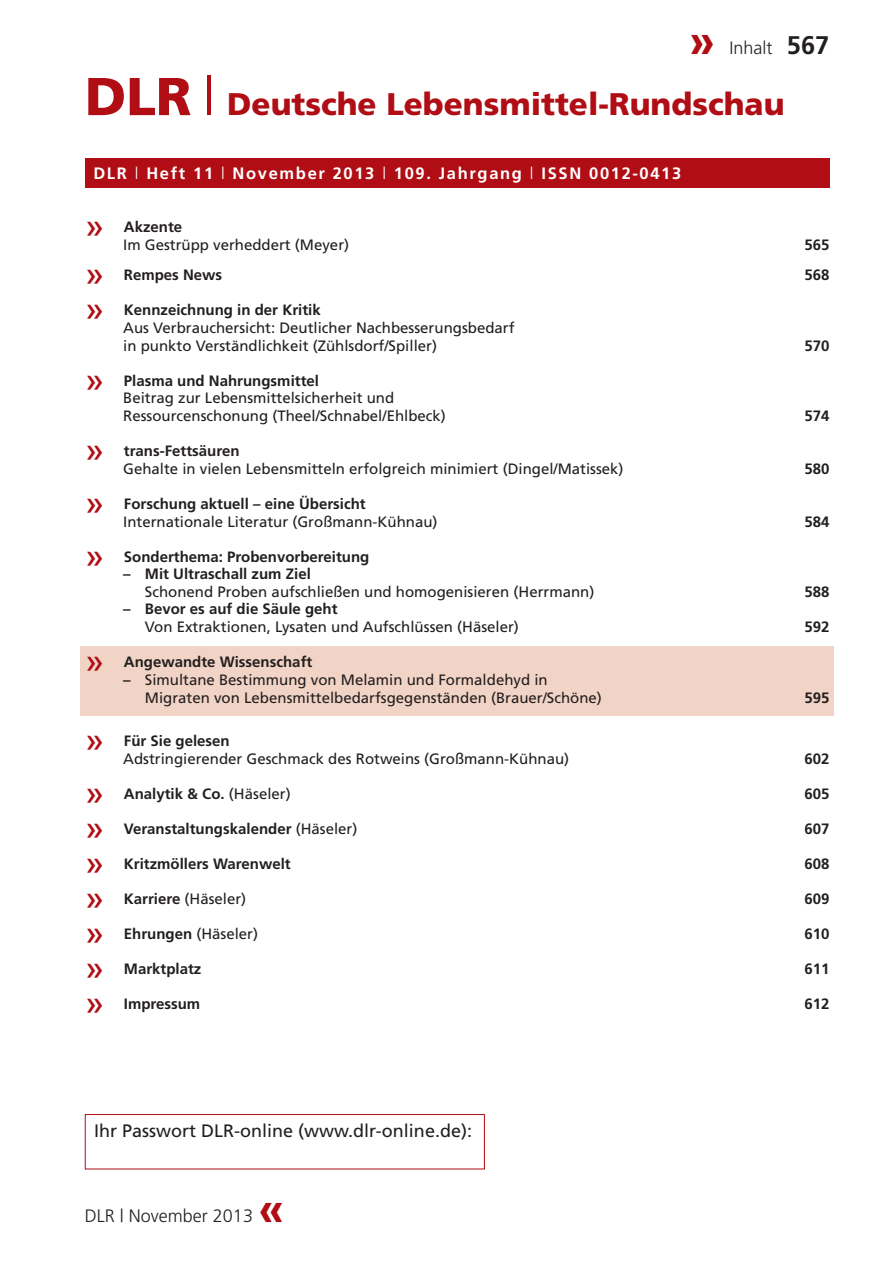
<style>
.page{position:relative;width:893px;height:1263px;background:#fff}
.page>*{position:absolute;margin:0;border:0;box-sizing:border-box;transform-origin:0 0}
.t1{font:700 46.5px "Frutiger";color:#b00d15}
.t2{font:34.5px "Frutiger";color:#b00d15}
.t3{font:900 31.2px "Frutiger";color:#b00d15}
.t4{font:18px "Frutiger";color:#231f20}
.t5{font:300 18px "Frutiger";color:#231f20}
.t6{font:700 16.5px "Frutiger";letter-spacing:.1em;color:#fff}
.t7{font:15px/18px "Frutiger";color:#231f20}
.t8{font:700 15px "Frutiger";color:#231f20}
.s1{font-weight:700;font-size:46.5px;color:#b00d15}
.s2{font-weight:700;font-size:25.5px}
.s3{font-size:53.25px}
.s4{font-weight:300;font-size:53.25px}
.s5{font-weight:300}
.s6{font-weight:700}
.s7{font-weight:400}
</style>
<div class="page">
<div style="left:85px;top:158px;width:744px;height:30px;background:#b00d15"></div>
<div style="left:85px;top:1114px;width:400px;height:55px;border:1px solid #b00d15"></div>
<div style="left:81px;top:646px;width:752px;height:69px;background:#f2d4c6"></div>
<p class="t5" style="left:689px;top:40px;width:141px"><span class="s1">»</span> Inhalt <span class="s2">567</span></p>
<p class="t3" style="left:85px;top:92px;width:701px"><span class="s3">DLR</span> <span class="s4">l</span> Deutsche Lebensmittel-Rundschau</p>
<p class="t6" style="left:93px;top:167px;width:589px">DLR <span class="s5">l</span> Heft 11 <span class="s5">l</span> November 2013 <span class="s5">l</span> 109. Jahrgang <span class="s5">l</span> ISSN 0012-0413</p>
<p class="t6" style="left:193px;top:167px;width:456px">2 <span class="s5">l</span> Februar 2010 <span class="s5">l</span> 106. Jahrgan <span class="s5">l</span> ISSN 0012-0413</p>
<p class="t2" style="left:85px;top:212px;width:21px">»</p>
<p class="t7" style="left:123px;top:219px;width:227px"><span class="s6">Akzente<br></span>Im Gestrüpp verheddert (Meyer)</p>
<p class="t8" style="left:804px;top:238px;width:27px">565</p>
<p class="t2" style="left:85px;top:261px;width:21px">»</p>
<p class="t8" style="left:124px;top:269px;width:100px">Rempes News</p>
<p class="t8" style="left:804px;top:269px;width:27px">568</p>
<p class="t2" style="left:85px;top:296px;width:21px">»</p>
<p class="t7" style="left:123px;top:303px;width:393px"><span class="s6">Kennzeichnung in der Kritik<br></span>Aus Verbrauchersicht: Deutlicher Nachbesserungsbedarf in punkto Verständlichkeit (Zühlsdorf/Spiller)</p>
<p class="t8" style="left:804px;top:339px;width:27px">570</p>
<p class="t2" style="left:85px;top:366px;width:21px">»</p>
<p class="t7" style="left:123px;top:373px;width:324px;line-height:17.5px"><span class="s6">Plasma und Nahrungsmittel<br></span>Beitrag zur Lebensmittelsicherheit und<br>Ressourcenschonung (Theel/Schnabel/Ehlbeck)</p>
<p class="t2" style="left:85px;top:436px;width:21px">»</p>
<p class="t7" style="left:123px;top:443px;width:502px"><span class="s6">trans-Fettsäuren<br></span>Gehalte in vielen Lebensmitteln erfolgreich minimiert (Dingel/Matissek)</p>
<p class="t2" style="left:85px;top:489px;width:21px">»</p>
<p class="t7" style="left:123px;top:496px;width:316px"><span class="s6">Forschung aktuell – eine Übersicht<br></span>Internationale Literatur (Großmann-Kühnau)</p>
<p class="t2" style="left:85px;top:542px;width:21px">»</p>
<p class="t8" style="left:124px;top:551px;width:247px">Sonderthema: Probenvorbereitung</p>
<p class="t7" style="left:145px;top:566px;width:451px;text-indent:-22px"><span class="s6">– Mit Ultraschall zum Ziel<br></span>Schonend Proben aufschließen und homogenisieren (Herrmann)</p>
<p class="t7" style="left:145px;top:601px;width:375px;text-indent:-22px"><span class="s6">– Bevor es auf die Säule geht<br></span>Von Extraktionen, Lysaten und Aufschlüssen (Häseler)</p>
<p class="t2" style="left:85px;top:648px;width:21px">»</p>
<p class="t8" style="left:124px;top:656px;width:190px">Angewandte Wissenschaft</p>
<p class="t7" style="left:145px;top:672px;width:458px;text-indent:-22px"><span class="s6">–</span> Simultane Bestimmung von Melamin und Formaldehyd in<br>Migraten von Lebensmittelbedarfsgegenständen (Brauer/Schöne)</p>
<p class="t2" style="left:85px;top:726px;width:21px">»</p>
<p class="t7" style="left:123px;top:733px;width:447px"><span class="s6">Für Sie gelesen<br></span>Adstringierender Geschmack des Rotweins (Großmann-Kühnau)</p>
<p class="t8" style="left:804px;top:410px;width:27px">574</p>
<p class="t8" style="left:804px;top:463px;width:27px">580</p>
<p class="t8" style="left:804px;top:516px;width:27px">584</p>
<p class="t8" style="left:804px;top:586px;width:27px">588</p>
<p class="t8" style="left:804px;top:621px;width:27px">592</p>
<p class="t8" style="left:804px;top:691px;width:27px">595</p>
<p class="t8" style="left:804px;top:753px;width:27px">602</p>
<p class="t2" style="left:85px;top:779px;width:21px">»</p>
<p class="t8" style="left:124px;top:788px;width:168px">Analytik &amp; Co. <span class="s7">(Häseler)</span></p>
<p class="t8" style="left:804px;top:788px;width:27px">605</p>
<p class="t2" style="left:85px;top:814px;width:21px">»</p>
<p class="t8" style="left:124px;top:823px;width:235px">Veranstaltungskalender <span class="s7">(Häseler)</span></p>
<p class="t8" style="left:804px;top:823px;width:27px">607</p>
<p class="t2" style="left:85px;top:849px;width:21px">»</p>
<p class="t8" style="left:124px;top:858px;width:168px">Kritzmöllers Warenwelt</p>
<p class="t8" style="left:804px;top:858px;width:27px">608</p>
<p class="t2" style="left:85px;top:884px;width:21px">»</p>
<p class="t7" style="left:124px;top:891px;width:124px"><span class="s6">Karriere</span> (Häseler)</p>
<p class="t8" style="left:804px;top:893px;width:27px">609</p>
<p class="t2" style="left:85px;top:919px;width:21px">»</p>
<p class="t7" style="left:124px;top:926px;width:136px"><span class="s6">Ehrungen</span> (Häseler)</p>
<p class="t8" style="left:804px;top:928px;width:27px">610</p>
<p class="t2" style="left:85px;top:954px;width:21px">»</p>
<p class="t8" style="left:124px;top:963px;width:79px">Marktplatz</p>
<p class="t8" style="left:804px;top:963px;width:27px">611</p>
<p class="t2" style="left:85px;top:989px;width:21px">»</p>
<p class="t8" style="left:124px;top:998px;width:78px">Impressum</p>
<p class="t8" style="left:804px;top:998px;width:27px">612</p>
<p class="t4" style="left:94px;top:1124px;width:379px">Ihr Passwort DLR-online (www.dlr-online.de):</p>
<p class="t5" style="left:85px;top:1209px;width:170px">DLR | November 2013</p>
<p class="t1" style="left:258px;top:1190px;width:27px">«</p>
</div>
